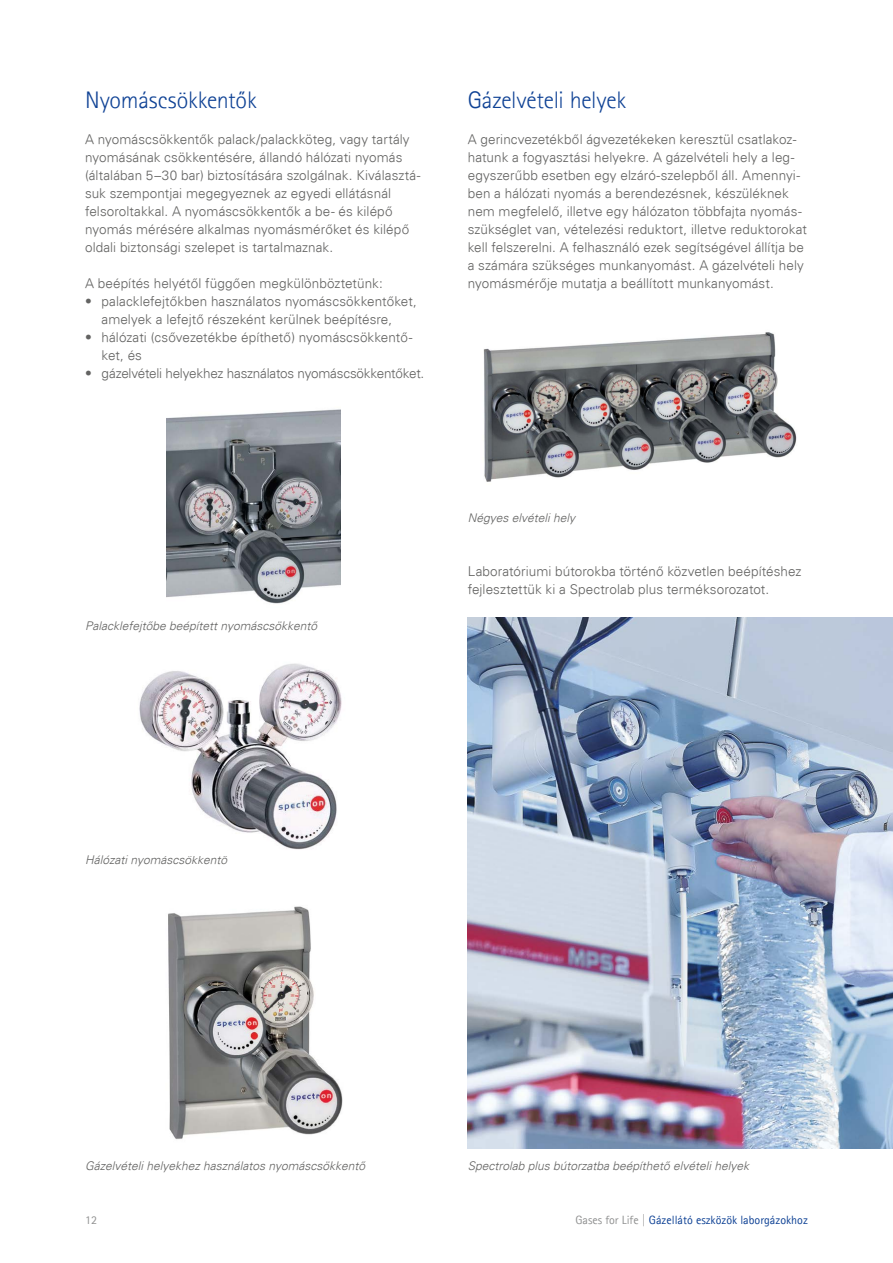
<style>
.page{position:relative;width:893px;height:1263px;background:#fff}
.page>*{position:absolute;margin:0;border:0;box-sizing:border-box;transform-origin:0 0}
.t1{font:300 24px "AT Rotis Sans Serif Magyar";letter-spacing:-.01em;color:#0f4295}
.t2{font:13.5px/18px "Univers H Lightmagyar";letter-spacing:.005em;color:#636362}
.t3{font:13.5px "Univers H Lightmagyar";letter-spacing:-.015em;color:#636362}
.t4{font:12px "Univers H Light Oblmagyar";color:#636362}
.t5{font:12px "AT Rotis Sans Serif Magyar";color:#0f4295}
.t6{font:12px "AT Rotis Sans Serif Magyar";color:#919292}
.s1{color:#919292}
</style>
<div class="page">
<img style="left:166px;top:409px;width:175px;height:195px">
<img style="left:139px;top:663px;width:203px;height:187px">
<img style="left:483px;top:332px;width:314px;height:150px">
<img style="left:168px;top:906px;width:175px;height:234px">
<img style="left:468px;top:618px;width:425px;height:530px">
<h1 class="t1" style="left:85px;top:86px;width:173px">Nyomáscsökkentők</h1>
<p class="t2" style="left:85px;top:130px;width:337px">A nyomáscsökkentők palack/palackköteg, vagy tartály nyomásának csökkentésére, állandó hálózati nyomás (általában 5–30 bar) biztosítására szolgálnak. Kiválasztá&shy;suk szempontjai megegyeznek az egyedi ellátásnál felsoroltakkal. A nyomáscsökkentők a be- és kilépő nyomás mérésére alkalmas nyomásmérőket és kilépő oldali biztonsági szelepet is tartalmaznak.</p>
<p class="t2" style="left:85px;top:274px;width:299px">A beépítés helyétől függően megkülönböztetünk:</p>
<p class="t2" style="left:102px;top:292px;width:317px;text-indent:-16px">• palacklefejtőkben használatos nyomáscsökkentőket, amelyek a lefejtő részeként kerülnek beépítésre,</p>
<p class="t2" style="left:102px;top:328px;width:313px;text-indent:-16px">• hálózati (csővezetékbe építhető) nyomáscsökkentő&shy;ket, és</p>
<p class="t3" style="left:85px;top:365px;width:341px">• gázelvételi helyekhez használatos nyomáscsökkentőket.</p>
<h1 class="t1" style="left:468px;top:86px;width:160px">Gázelvételi helyek</h1>
<p class="t2" style="left:468px;top:130px;width:341px">A gerincvezetékből ágvezetékeken keresztül csatlakoz&shy;hatunk a fogyasztási helyekre. A gázelvételi hely a leg&shy;egyszerűbb esetben egy elzáró-szelepből áll. Amennyi&shy;ben a hálózati nyomás a berendezésnek, készüléknek nem megfelelő, illetve egy hálózaton többfajta nyomás&shy;szükséglet van, vételezési reduktort, illetve reduktorokat kell felszerelni. A felhasználó ezek segítségével állítja be a számára szükséges munkanyomást. A gázelvételi hely nyomásmérője mutatja a beállított munkanyomást.</p>
<p class="t4" style="left:85px;top:619px;width:234px">Palacklefejtőbe beépített nyomáscsökkentő</p>
<p class="t4" style="left:468px;top:511px;width:109px">Négyes elvételi hely</p>
<p class="t2" style="left:468px;top:562px;width:335px">Laboratóriumi bútorokba történő közvetlen beépítéshez fejlesztettük ki a Spectrolab plus terméksorozatot.</p>
<p class="t4" style="left:85px;top:853px;width:144px">Hálózati nyomáscsökkentő</p>
<p class="t4" style="left:85px;top:1159px;width:282px">Gázelvételi helyekhez használatos nyomáscsökkentő</p>
<p class="t4" style="left:468px;top:1159px;width:283px">Spectrolab plus bútorzatba beépíthető elvételi helyek</p>
<p class="t6" style="left:85px;top:1213px;width:13px">12</p>
<p class="t5" style="left:575px;top:1213px;width:234px"><span class="s1">Gases for Life |</span> Gázellátó eszközök laborgázokhoz</p>
</div>
